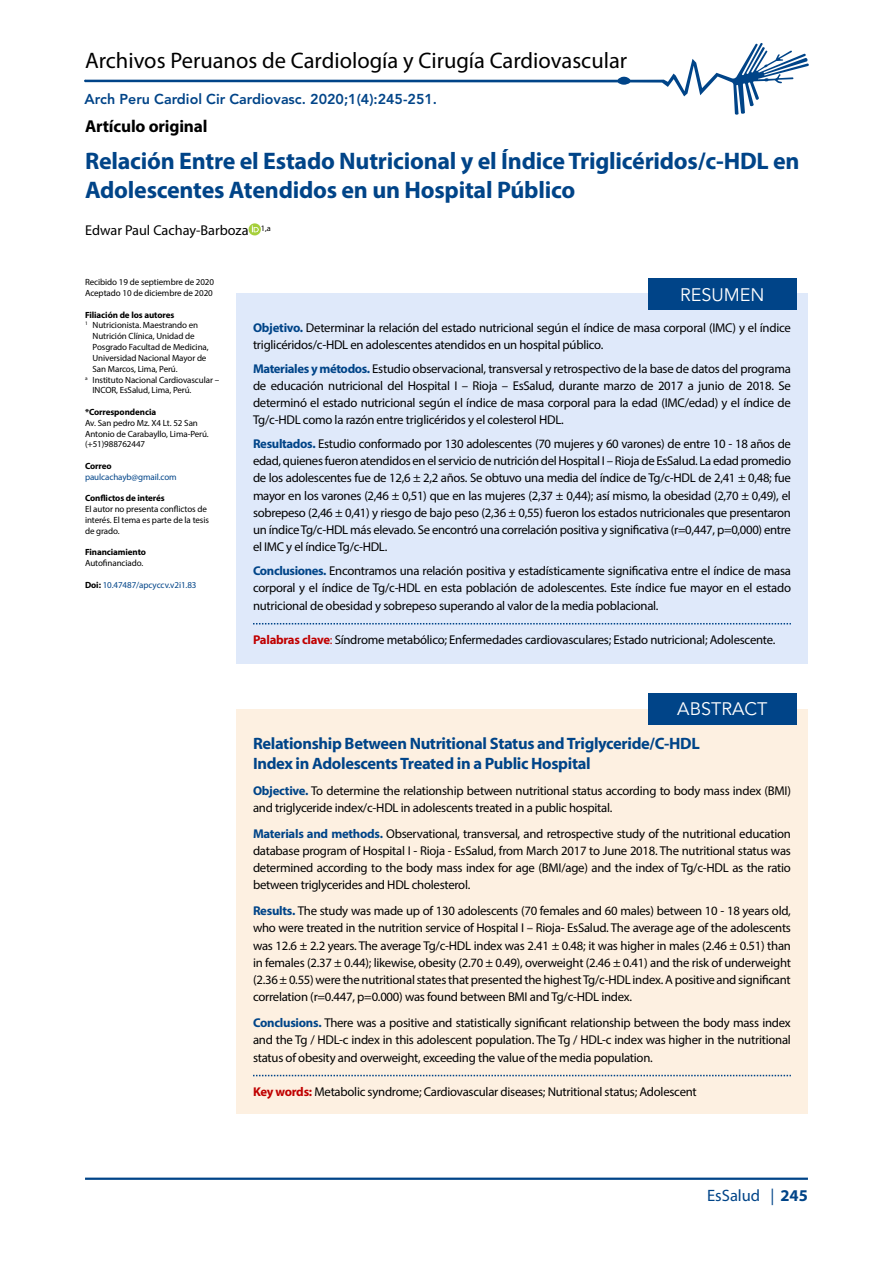
<style>
.page{position:relative;width:893px;height:1263px;background:#fff}
.page>*{position:absolute;margin:0;border:0;box-sizing:border-box;transform-origin:0 0}
.t1{font:700 24px/28.8px "Myriad Pro";letter-spacing:-.01em;color:#048}
.t2{font:22.5px "Myriad Pro";color:#000}
.t3{font:18px "Avenir LT Std";color:#fff}
.t4{font:700 17.25px "Myriad Pro";letter-spacing:-.01em;color:#000}
.t5{font:700 16.5px/19.8px "Myriad";letter-spacing:-.02em;color:#048}
.t6{font:16.5px "Myriad Pro";color:#048}
.t7{font:800 14.25px "Avenir LT Std";color:#048}
.t8{font:14.25px "Myriad Pro";color:#000}
.t9{font:12.75px/17.2px "Myriad Pro";letter-spacing:-.02em;color:#000;text-align:justify}
.t10{font:9px/10.8px "Myriad Pro";letter-spacing:-.01em;color:#000}
.t11{font:700 9px "Myriad Pro";letter-spacing:-.01em;color:#000}
.t12{font:9px "Myriad Pro";letter-spacing:-.01em;color:#048}
.s1{font-weight:700;color:#000}
.s2{font-weight:700;color:#048}
.s3{font-weight:700;color:#c00000}
.s4{color:#c00000}
.s5{font-weight:700}
</style>
<div class="page">
<hr style="left:85px;top:1177px;width:723px;height:3px;background:#048">
<svg style="left:84px;top:43px;width:725px;height:72px"></svg>
<div style="left:236px;top:294px;width:572px;height:370px;background:#dfe9fa"></div>
<div style="left:648px;top:279px;width:148px;height:31px;background:#048"></div>
<div style="left:236px;top:709px;width:572px;height:404px;background:#fdf0e1"></div>
<div style="left:648px;top:693px;width:149px;height:31px;background:#048"></div>
<svg style="left:253px;top:623px;width:538px;height:1px"></svg>
<svg style="left:253px;top:1075px;width:538px;height:1px"></svg>
<svg style="left:248px;top:223px;width:13px;height:12px"></svg>
<h2 class="t2" style="left:85px;top:47px;width:544px">Archivos Peruanos de Cardiología y Cirugía Cardiovascular</h2>
<p class="t7" style="left:85px;top:91px;width:354px">Arch Peru Cardiol Cir Cardiovasc. 2020;1(4):245-251.</p>
<h3 class="t4" style="left:85px;top:115px;width:124px">Artículo original</h3>
<h1 class="t1" style="left:85px;top:146px;width:716px">Relación Entre el Estado Nutricional y el Índice Triglicéridos/c-HDL en<br>Adolescentes Atendidos en un Hospital Público</h1>
<p class="t8" style="left:85px;top:222px;width:187px">Edwar Paul Cachay-Barboza <sup>1,a</sup></p>
<p class="t10" style="left:85px;top:277px;width:131px">Recibido 19 de septiembre de 2020<br>Aceptado 10 de diciembre de 2020</p>
<p class="t11" style="left:85px;top:309px;width:91px">Filiación de los autores</p>
<p class="t10" style="left:85px;top:320px;width:115px"><sup>1</sup> Nutricionista. Maestrando en</p>
<p class="t10" style="left:93px;top:331px;width:104px">Nutrición Clínica, Unidad de</p>
<p class="t10" style="left:93px;top:341px;width:118px">Posgrado Facultad de Medicina,</p>
<p class="t10" style="left:93px;top:352px;width:115px">Universidad Nacional Mayor de</p>
<p class="t10" style="left:93px;top:363px;width:87px">San Marcos, Lima, Perú.</p>
<p class="t10" style="left:85px;top:374px;width:136px"><sup>a</sup> Instituto Nacional Cardiovascular –</p>
<p class="t10" style="left:93px;top:385px;width:100px">INCOR, EsSalud, Lima, Perú.</p>
<p class="t11" style="left:85px;top:406px;width:73px">*Correspondencia</p>
<p class="t10" style="left:85px;top:417px;width:125px">Av. San pedro Mz. X4 Lt. 52 San<br>Antonio de Carabayllo, Lima-Perú. (+51)988762447</p>
<p class="t11" style="left:85px;top:460px;width:28px">Correo</p>
<p class="t12" style="left:85px;top:471px;width:93px">paulcachayb@gmail.com</p>
<p class="t11" style="left:85px;top:492px;width:81px">Conflictos de interés</p>
<p class="t10" style="left:85px;top:503px;width:125px">El autor no presenta conflictos de interés. El tema es parte de la tesis de grado.</p>
<p class="t11" style="left:85px;top:546px;width:63px">Financiamiento</p>
<p class="t10" style="left:85px;top:557px;width:60px">Autofinanciado.</p>
<p class="t12" style="left:85px;top:579px;width:113px"><span class="s1">Doi:</span> 10.47487/apcyccv.v2i1.83</p>
<h3 class="t3" style="left:680px;top:284px;width:86px">RESUMEN</h3>
<p class="t9" style="left:253px;top:319px;width:539px"><span class="s2">Objetivo.</span> Determinar la relación del estado nutricional según el índice de masa corporal (IMC) y el índice triglicéridos/c-HDL en adolescentes atendidos en un hospital público.</p>
<p class="t9" style="left:253px;top:359px;width:539px"><span class="s2">Materiales y métodos.</span> Estudio observacional, transversal y retrospectivo de la base de datos del programa de educación nutricional del Hospital I – Rioja – EsSalud, durante marzo de 2017 a junio de 2018. Se determinó el estado nutricional según el índice de masa corporal para la edad (IMC/edad) y el índice de Tg/c-HDL como la razón entre triglicéridos y el colesterol HDL.</p>
<p class="t9" style="left:253px;top:435px;width:539px"><span class="s2">Resultados.</span> Estudio conformado por 130 adolescentes (70 mujeres y 60 varones) de entre 10 - 18 años de edad, quienes fueron atendidos en el servicio de nutrición del Hospital I – Rioja de EsSalud. La edad promedio de los adolescentes fue de 12,6 ± 2,2 años. Se obtuvo una media del índice de Tg/c-HDL de 2,41 ± 0,48; fue mayor en los varones (2,46 ± 0,51) que en las mujeres (2,37 ± 0,44); así mismo, la obesidad (2,70 ± 0,49), el sobrepeso (2,46 ± 0,41) y riesgo de bajo peso (2,36 ± 0,55) fueron los estados nutricionales que presentaron un índice Tg/c-HDL más elevado. Se encontró una correlación positiva y significativa (r=0,447, p=0,000) entre el IMC y el índice Tg/c-HDL.</p>
<p class="t9" style="left:253px;top:562px;width:539px"><span class="s2">Conclusiones.</span> Encontramos una relación positiva y estadísticamente significativa entre el índice de masa corporal y el índice de Tg/c-HDL en esta población de adolescentes. Este índice fue mayor en el estado nutricional de obesidad y sobrepeso superando al valor de la media poblacional.</p>
<p class="t9" style="left:253px;top:631px;width:524px"><span class="s3">Palabras clave</span><span class="s4">:</span> Síndrome metabólico; Enfermedades cardiovasculares; Estado nutricional; Adolescente.</p>
<h3 class="t3" style="left:677px;top:698px;width:92px">ABSTRACT</h3>
<p class="t5" style="left:253px;top:734px;width:448px">Relationship Between Nutritional Status and Triglyceride/C-HDL<br>Index in Adolescents Treated in a Public Hospital</p>
<p class="t9" style="left:253px;top:781px;width:539px"><span class="s2">Objective.</span> To determine the relationship between nutritional status according to body mass index (BMI) and triglyceride index/c-HDL in adolescents treated in a public hospital.</p>
<p class="t9" style="left:253px;top:824px;width:539px"><span class="s2">Materials and methods.</span> Observational, transversal, and retrospective study of the nutritional education database program of Hospital I - Rioja - EsSalud, from March 2017 to June 2018. The nutritional status was determined according to the body mass index for age (BMI/age) and the index of Tg/c-HDL as the ratio between triglycerides and HDL cholesterol.</p>
<p class="t9" style="left:253px;top:902px;width:539px"><span class="s2">Results.</span> The study was made up of 130 adolescents (70 females and 60 males) between 10 - 18 years old, who were treated in the nutrition service of Hospital I – Rioja- EsSalud. The average age of the adolescents was 12.6 ± 2.2 years. The average Tg/c-HDL index was 2.41 ± 0.48; it was higher in males (2.46 ± 0.51) than in females (2.37 ± 0.44); likewise, obesity (2.70 ± 0.49), overweight (2.46 ± 0.41) and the risk of underweight (2.36 ± 0.55) were the nutritional states that presented the highest Tg/c-HDL index. A positive and significant correlation (r=0.447, p=0.000) was found between BMI and Tg/c-HDL index.</p>
<p class="t9" style="left:253px;top:1014px;width:539px"><span class="s2">Conclusions.</span> There was a positive and statistically significant relationship between the body mass index and the Tg / HDL-c index in this adolescent population. The Tg / HDL-c index was higher in the nutritional status of obesity and overweight, exceeding the value of the media population.</p>
<p class="t9" style="left:253px;top:1083px;width:445px"><span class="s3">Key words:</span> Metabolic syndrome; Cardiovascular diseases; Nutritional status; Adolescent</p>
<p class="t6" style="left:707px;top:1185px;width:102px">EsSalud | <span class="s5">245</span></p>
</div>
